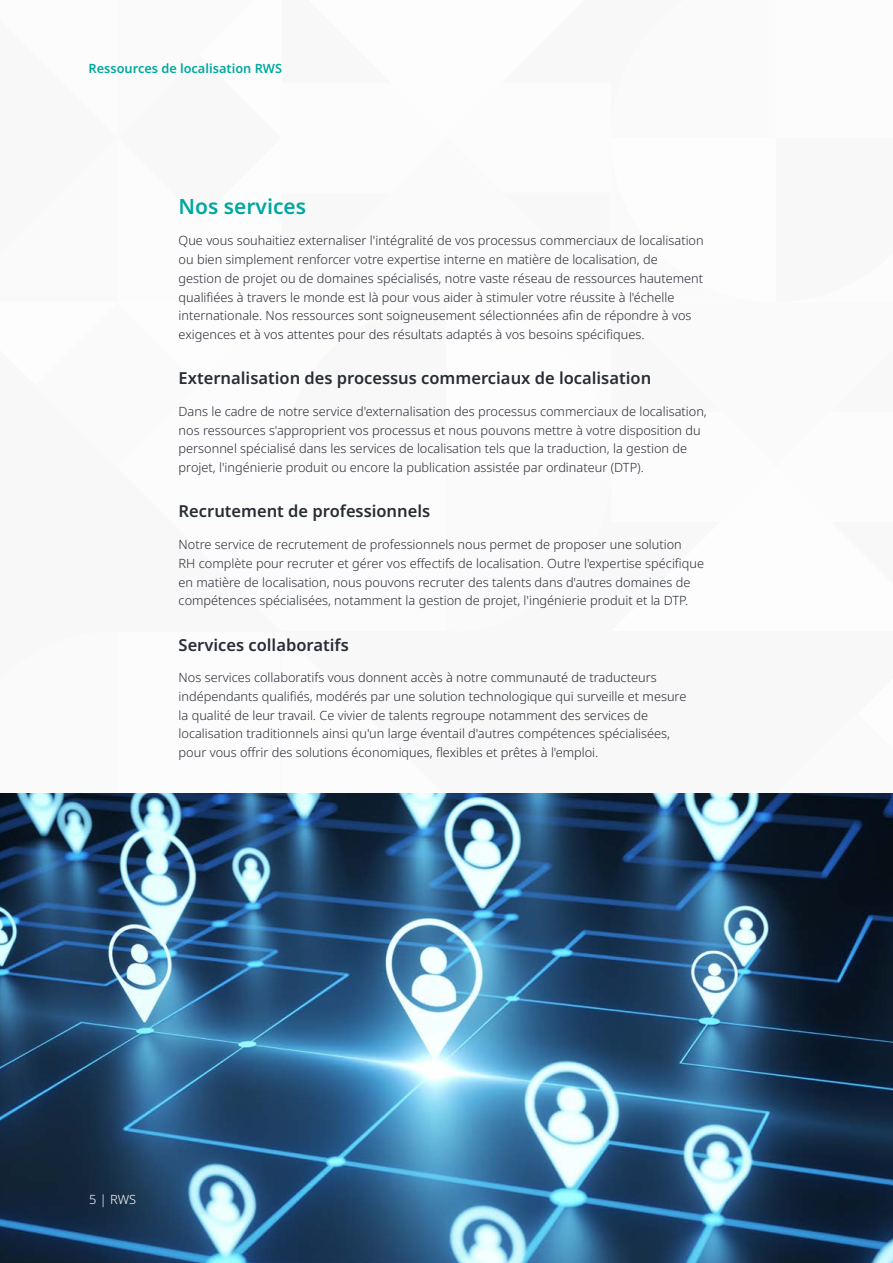
<style>
.page{position:relative;width:893px;height:1263px;background:#fff}
.page>*{position:absolute;margin:0;border:0;box-sizing:border-box;transform-origin:0 0}
.t1{font:600 21px "Noto Sans";color:#00a89f}
.t2{font:600 16.5px "Noto Sans";color:#282c36}
.t3{font:300 12.75px/18.8px "Noto Sans";color:#282c36}
.t4{font:600 12.75px "Noto Sans";color:#00a89f}
.t5{font:300 12.75px "Noto Sans";color:#fff}
</style>
<div class="page">
<img style="left:0;top:793px;width:893px;height:470px">
<p class="t4" style="left:89px;top:60px;width:195px">Ressources de localisation RWS</p>
<h1 class="t1" style="left:179px;top:191px;width:129px">Nos services</h1>
<p class="t3" style="left:179px;top:232px;width:527px">Que vous souhaitiez externaliser l'intégralité de vos processus commerciaux de localisation ou bien simplement renforcer votre expertise interne en matière de localisation, de gestion de projet ou de domaines spécialisés, notre vaste réseau de ressources hautement qualifiées à travers le monde est là pour vous aider à stimuler votre réussite à l'échelle internationale. Nos ressources sont soigneusement sélectionnées afin de répondre à vos exigences et à vos attentes pour des résultats adaptés à vos besoins spécifiques.</p>
<p class="t2" style="left:179px;top:367px;width:474px">Externalisation des processus commerciaux de localisation</p>
<p class="t3" style="left:179px;top:402px;width:530px">Dans le cadre de notre service d'externalisation des processus commerciaux de localisation, nos ressources s'approprient vos processus et nous pouvons mettre à votre disposition du personnel spécialisé dans les services de localisation tels que la traduction, la gestion de projet, l'ingénierie produit ou encore la publication assistée par ordinateur (DTP).</p>
<p class="t2" style="left:179px;top:500px;width:253px">Recrutement de professionnels</p>
<p class="t3" style="left:179px;top:535px;width:527px">Notre service de recrutement de professionnels nous permet de proposer une solution<br>RH complète pour recruter et gérer vos effectifs de localisation. Outre l'expertise spécifique en matière de localisation, nous pouvons recruter des talents dans d'autres domaines de compétences spécialisées, notamment la gestion de projet, l'ingénierie produit et la DTP.</p>
<p class="t2" style="left:179px;top:633px;width:172px">Services collaboratifs</p>
<p class="t3" style="left:179px;top:668px;width:509px">Nos services collaboratifs vous donnent accès à notre communauté de traducteurs indépendants qualifiés, modérés par une solution technologique qui surveille et mesure la qualité de leur travail. Ce vivier de talents regroupe notamment des services de localisation traditionnels ainsi qu'un large éventail d'autres compétences spécialisées, pour vous offrir des solutions économiques, flexibles et prêtes à l'emploi.</p>
<p class="t5" style="left:89px;top:1191px;width:48px">5 | RWS</p>
</div>
